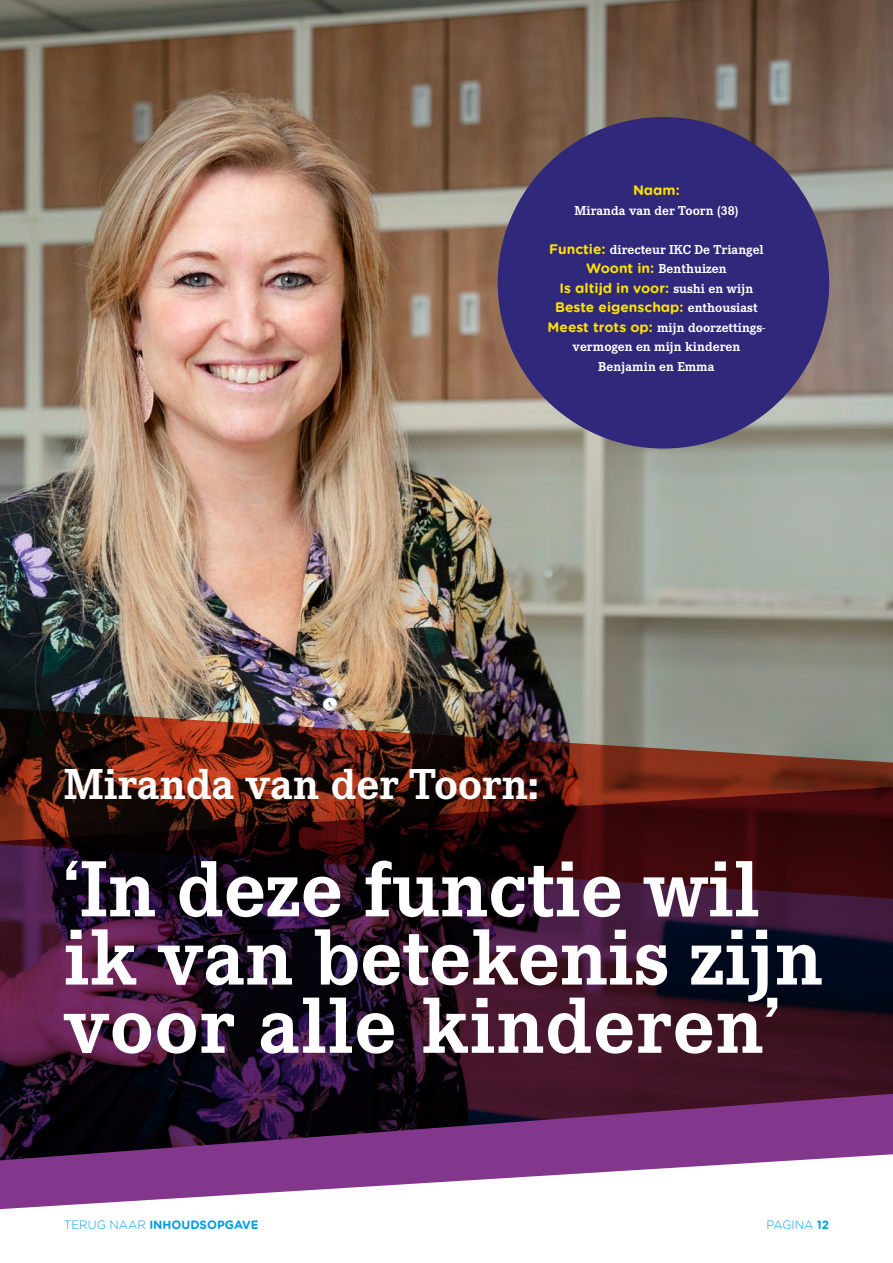
<style>
.page{position:relative;width:893px;height:1263px;background:#fff}
.page>*{position:absolute;margin:0;border:0;box-sizing:border-box;transform-origin:0 0}
.t1{font:700 82.5px/68.2px "Corporate E Pro";color:#fff}
.t2{font:700 45px "Corporate E Pro";color:#fff}
.t3{font:700 13.8px/19.5px "VGM Gotham Rounded";color:#fbe100;text-align:center}
.t4{font:700 13.5px/19.5px "Corporate E Pro";color:#fff;text-align:center}
.t5{font:700 12px "VGM Gotham Rounded";color:#009fe3}
.t6{font:300 12px "VGM Gotham Rounded";color:#009fe3}
.s1{font-family:"VGM Gotham Rounded";font-size:13.8px;color:#fbe100}
.s2{font-family:"Corporate E Pro";font-size:13.5px;color:#fff}
.s3{font-weight:300}
.s4{font-weight:700}
</style>
<div class="page">
<img style="left:0;top:0;width:893px;height:705px">
<svg style="left:0;top:960px;width:893px;height:250px;background:#573354"></svg>
<img style="left:0;top:705px;width:893px;height:255px">
<div style="left:498px;top:117px;width:331px;height:332px;background:#30287b;border-radius:50%"></div>
<p class="t3" style="left:633px;top:180px;width:48px">Naam:</p>
<p class="t4" style="left:574px;top:199px;width:165px">Miranda van der Toorn (38)</p>
<p class="t4" style="left:549px;top:238px;width:216px"><span class="s1">Functie:</span> directeur IKC De Triangel<br><span class="s1">Woont in:</span> Benthuizen</p>
<p class="t3" style="left:555px;top:277px;width:204px">Is altijd in voor: <span class="s2">sushi en wijn<br></span>Beste eigenschap: <span class="s2">enthousiast</span></p>
<p class="t4" style="left:548px;top:316px;width:219px"><span class="s1">Meest trots op:</span> mijn doorzettings&shy;vermogen en mijn kinderen<br>Benjamin en Emma</p>
<h2 class="t2" style="left:64px;top:752px;width:476px">Miranda van der Toorn:</h2>
<h1 class="t1" style="left:64px;top:850px;width:761px">‘In deze functie wil ik van betekenis zijn voor alle kinderen’</h1>
<p class="t5" style="left:64px;top:1216px;width:196px"><span class="s3">TERUG NAAR</span> INHOUDSOPGAVE</p>
<p class="t6" style="left:766px;top:1216px;width:64px">PAGINA <span class="s4">12</span></p>
</div>
